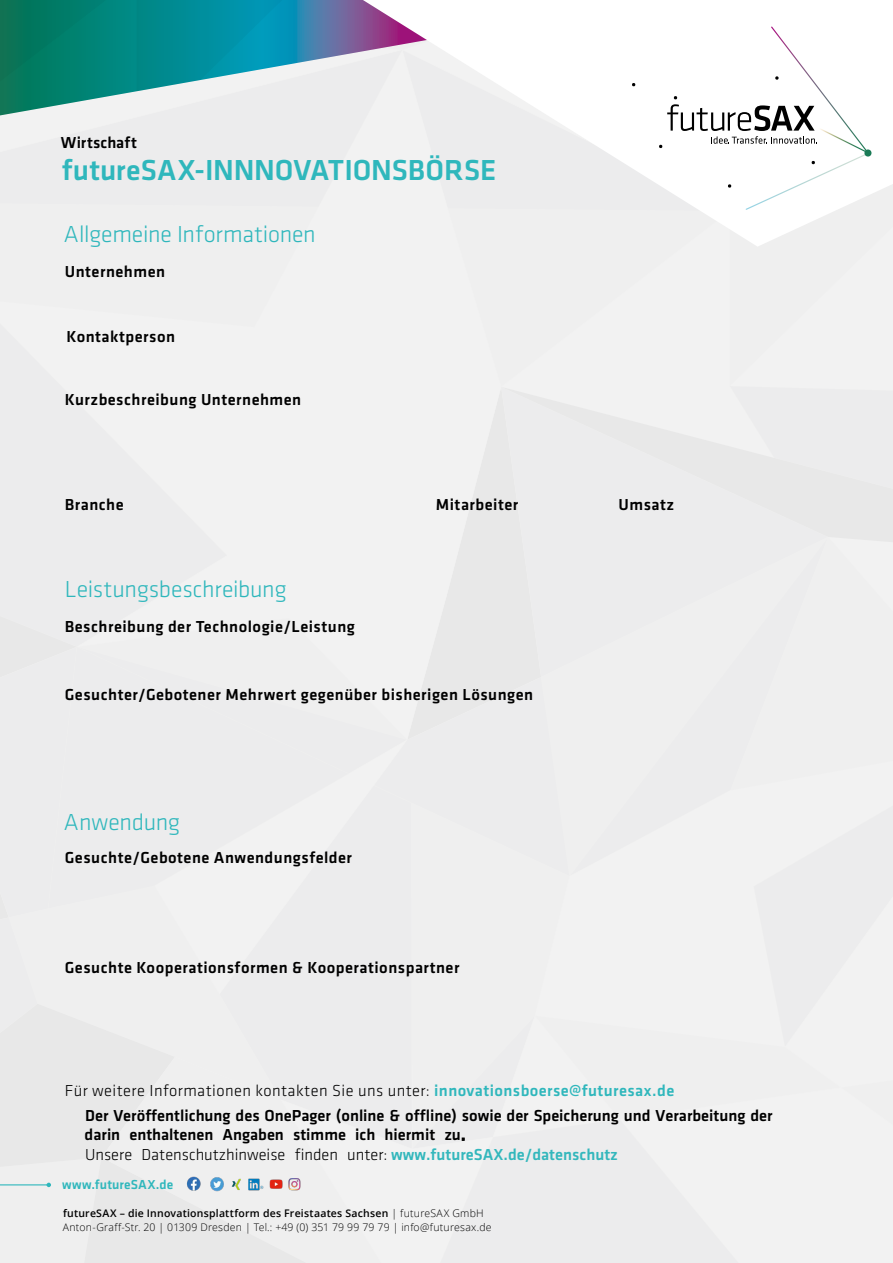
<style>
.page{position:relative;width:893px;height:1263px;background:#fff}
.page>*{position:absolute;margin:0;border:0;box-sizing:border-box;transform-origin:0 0}
.t1{font:500 30px "Klavika Basic";letter-spacing:-.005em;color:#2fb7bc}
.t2{font:300 24px "Klavika Basic";letter-spacing:-.01em;color:#2fb7bc}
.t3{font:500 16.5px "Klavika Basic";letter-spacing:.03em;color:#000}
.t4{font:500 16.5px/19.6px "Klavika Basic";color:#000}
.t5{font:300 16.5px "Klavika Basic";letter-spacing:.025em;color:#000}
.t6{font:500 16.5px "Klavika Basic";letter-spacing:.005em;color:#000}
.t7{font:500 13.5px "Klavika Basic";letter-spacing:.01em;color:#2fb7bc}
.t8{font:300 10.5px/14.2px "Open Sans";letter-spacing:.02em;color:#000}
.s1{font-weight:500;color:#2fb7bc}
.s2{font-weight:300}
.s3{color:#33b7bc}
.s4{font-weight:600}
</style>
<div class="page">
<div style="left:501px;top:247px;width:229px;height:139px;background:#f2f2f2"></div>
<div style="left:254px;top:247px;width:247px;height:139px;background:#f2f2f2"></div>
<div style="left:0;top:207px;width:318px;height:120px;background:#efefef"></div>
<div style="left:0;top:118px;width:178px;height:84px;background:#ececed"></div>
<div style="left:0;top:299px;width:227px;height:87px;background:#f2f2f2"></div>
<div style="left:730px;top:247px;width:163px;height:139px;background:#f2f2f2"></div>
<svg style="left:0;top:0;width:178px;height:118px;background:#269286"></svg>
<svg style="left:178px;top:0;width:715px;height:247px;fill:#efefef"></svg>
<svg style="left:632px;top:83px;width:4px;height:4px"></svg>
<svg style="left:659px;top:0;width:234px;height:211px"></svg>
<div style="left:0;top:386px;width:893px;height:877px;background:#efefef"></div>
<img style="left:184px;top:1175px;width:119px;height:18px">
<p class="t6" style="left:61px;top:132px;width:78px">Wirtschaft</p>
<h1 class="t1" style="left:62px;top:149px;width:436px">futureSAX-INNNOVATIONSBÖRSE</h1>
<h2 class="t2" style="left:64px;top:220px;width:253px">Allgemeine Informationen</h2>
<p class="t3" style="left:65px;top:261px;width:102px">Unternehmen</p>
<p class="t3" style="left:67px;top:325px;width:110px">Kontaktperson</p>
<p class="t3" style="left:65px;top:388px;width:238px">Kurzbeschreibung Unternehmen</p>
<p class="t3" style="left:65px;top:493px;width:60px">Branche</p>
<p class="t3" style="left:436px;top:493px;width:84px">Mitarbeiter</p>
<p class="t3" style="left:618px;top:493px;width:57px">Umsatz</p>
<h2 class="t2" style="left:65px;top:575px;width:223px">Leistungsbeschreibung</h2>
<p class="t3" style="left:65px;top:615px;width:292px">Beschreibung der Technologie/Leistung</p>
<p class="t3" style="left:65px;top:684px;width:470px">Gesuchter/Gebotener Mehrwert gegenüber bisherigen Lösungen</p>
<h2 class="t2" style="left:64px;top:808px;width:118px">Anwendung</h2>
<p class="t3" style="left:65px;top:846px;width:289px">Gesuchte/Gebotene Anwendungsfelder</p>
<p class="t3" style="left:65px;top:957px;width:396px">Gesuchte Kooperationsformen &amp; Kooperationspartner</p>
<p class="t5" style="left:65px;top:1080px;width:611px">Für weitere Informationen kontakten Sie uns unter: <span class="s1">innovationsboerse@futuresax.de</span></p>
<p class="t4" style="left:85px;top:1105px;width:689px">Der Veröffentlichung des OnePager (online &amp; offline) sowie der Speicherung und Verarbeitung der darin enthaltenen Angaben stimme ich hiermit zu.<br><span class="s2">Unsere Datenschutzhinweise finden unter:</span> <span class="s3">www.futureSAX.de/datenschutz</span></p>
<p class="t7" style="left:62px;top:1175px;width:113px">www.futureSAX.de</p>
<p class="t8" style="left:63px;top:1206px;width:430px"><span class="s4">futureSAX – die Innovationsplattform des Freistaates Sachsen</span> | futureSAX GmbH<br>Anton-Graff-Str. 20 | 01309 Dresden | Tel.: +49 (0) 351 79 99 79 79 | info@futuresax.de</p>
</div>
